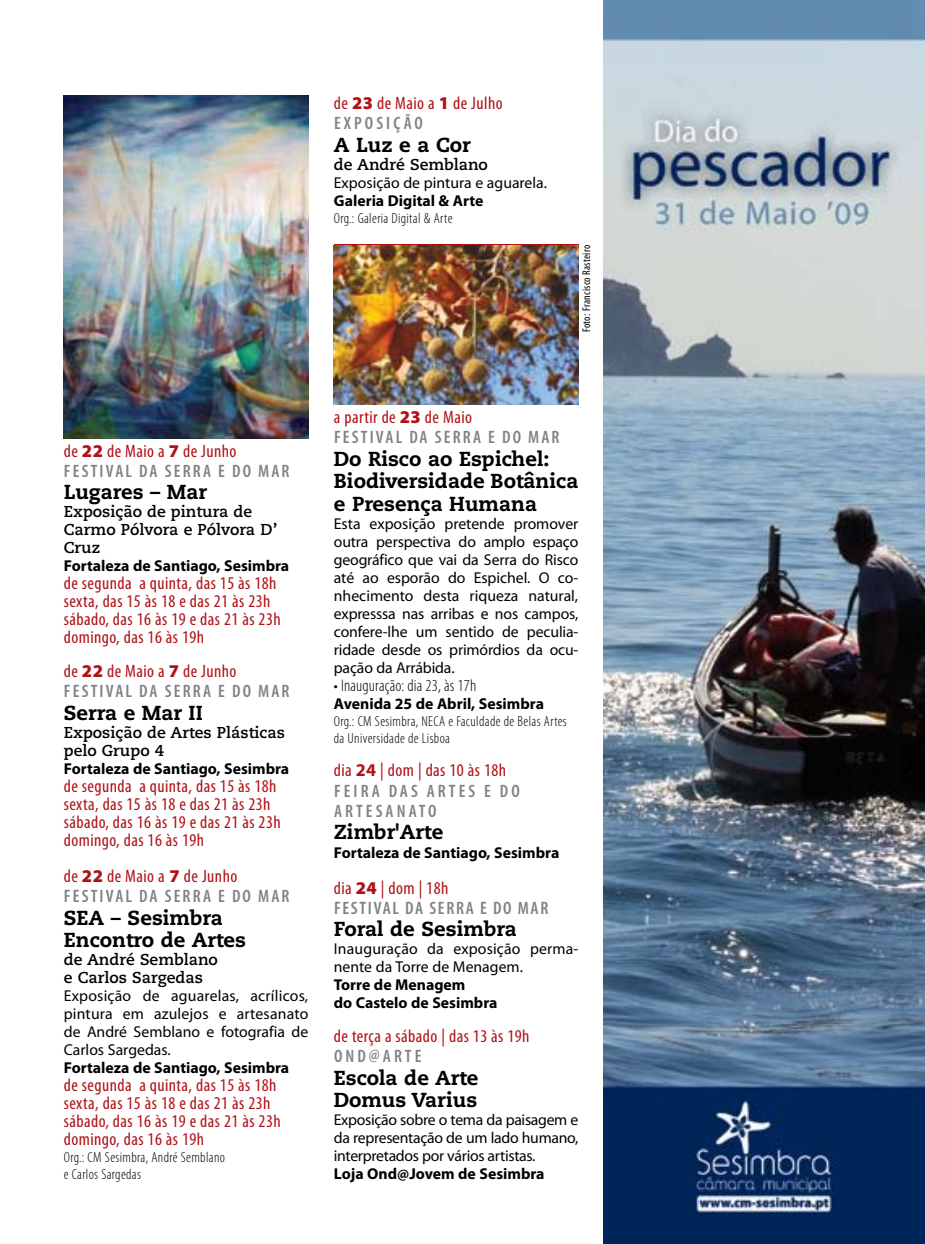
<style>
.page{position:relative;width:925px;height:1244px;background:#fff}
.page>*{position:absolute;margin:0;border:0;box-sizing:border-box;transform-origin:0 0}
.t1{font:800 20.25px/22.5px "Caecilia";color:#000}
.t2{font:condensed 18px/18px "Myriad Pro";letter-spacing:.025em;color:#b01116}
.t3{font:600 condensed 18px/20.2px "Myriad Pro";letter-spacing:.12em;color:#808284}
.t4{font:600 condensed 18px/20.2px "Myriad Pro";letter-spacing:.17em;color:#808284}
.t5{font:600 condensed 18px/20.2px "Myriad Pro";letter-spacing:.095em;color:#808284}
.t6{font:300 condensed 16.88px "Myriad Pro";letter-spacing:.01em;color:#000}
.t7{font:15.75px/18px "Myriad Pro";letter-spacing:-.005em;color:#000;text-align:justify}
.t8{font:700 15.75px/18px "Myriad Pro";color:#000}
.t9{font:700 15.75px/18px "Caecilia";color:#000}
.t10{font:300 condensed 14.62px/16.9px "Myriad Pro";letter-spacing:.025em;color:#000}
.t11{font:condensed 11.25px "Myriad Pro";letter-spacing:.025em;color:#000}
.s1{font-weight:900;font-stretch:normal}
.s2{font-weight:600;color:#808284}
.s3{font-weight:400;color:#b01116}
.s4{font-weight:900;font-stretch:normal;color:#b01116}
.s5{font-weight:700;font-stretch:normal;color:#b01116}
</style>
<div class="page">
<img style="left:64px;top:96px;width:244px;height:343px">
<img style="left:334px;top:245px;width:244px;height:160px">
<img style="left:604px;top:0;width:321px;height:1244px">
<p class="t2" style="left:334px;top:93px;width:170px;line-height:20.2px">de <span class="s1">23</span> de Maio a <span class="s1">1</span> de Julho<br><span class="s2">EXPOSIÇÃO</span></p>
<p class="t1" style="left:334px;top:134px;width:139px">A Luz e a Cor</p>
<p class="t9" style="left:334px;top:156px;width:156px">de André Semblano</p>
<p class="t7" style="left:334px;top:173px;width:215px">Exposição de pintura e aguarela.</p>
<p class="t8" style="left:334px;top:191px;width:151px">Galeria Digital &amp; Arte</p>
<p class="t10" style="left:334px;top:209px;width:120px">Org.: Galeria Digital &amp; Arte</p>
<p class="t11" style="left:579px;top:332px;width:88px;rotate:-90deg">Foto: Francisco Rasteiro</p>
<p class="t3" style="left:64px;top:440px;width:227px"><span class="s3">de</span> <span class="s4">22</span> <span class="s3">de Maio a</span> <span class="s4">7</span> <span class="s3">de Junho<br></span>FESTIVAL DA SERRA E DO MAR</p>
<p class="t1" style="left:64px;top:481px;width:145px">Lugares – Mar</p>
<p class="t9" style="left:64px;top:503px;width:215px">Exposição de pintura de<br>Carmo Pólvora e Pólvora D’<br>Cruz</p>
<p class="t8" style="left:64px;top:556px;width:227px">Fortaleza de Santiago, Sesimbra</p>
<p class="t2" style="left:64px;top:574px;width:218px">de segunda a quinta, das 15 às 18h sexta, das 15 às 18 e das 21 às 23h sábado, das 16 às 19 e das 21 às 23h domingo, das 16 às 19h</p>
<p class="t3" style="left:64px;top:661px;width:227px"><span class="s3">de</span> <span class="s4">22</span> <span class="s3">de Maio a</span> <span class="s4">7</span> <span class="s3">de Junho<br></span>FESTIVAL DA SERRA E DO MAR</p>
<p class="t1" style="left:64px;top:701px;width:141px">Serra e Mar II</p>
<p class="t9" style="left:64px;top:724px;width:223px">Exposição de Artes Plásticas pelo Grupo 4</p>
<p class="t8" style="left:64px;top:759px;width:227px">Fortaleza de Santiago, Sesimbra</p>
<p class="t2" style="left:64px;top:777px;width:218px">de segunda a quinta, das 15 às 18h sexta, das 15 às 18 e das 21 às 23h sábado, das 16 às 19 e das 21 às 23h domingo, das 16 às 19h</p>
<p class="t3" style="left:64px;top:865px;width:227px"><span class="s3">de</span> <span class="s4">22</span> <span class="s3">de Maio a</span> <span class="s4">7</span> <span class="s3">de Junho<br></span>FESTIVAL DA SERRA E DO MAR</p>
<p class="t1" style="left:64px;top:906px;width:184px">SEA – Sesimbra<br>Encontro de Artes</p>
<p class="t9" style="left:64px;top:951px;width:156px">de André Semblano e Carlos Sargedas</p>
<p class="t7" style="left:64px;top:986px;width:246px">Exposição de aguarelas, acrílicos, pintura em azulejos e artesanato de André Semblano e fotografia de Carlos Sargedas.</p>
<p class="t8" style="left:64px;top:1058px;width:227px">Fortaleza de Santiago, Sesimbra</p>
<p class="t2" style="left:64px;top:1076px;width:218px">de segunda a quinta, das 15 às 18h sexta, das 15 às 18 e das 21 às 23h sábado, das 16 às 19 e das 21 às 23h domingo, das 16 às 19h</p>
<p class="t10" style="left:64px;top:1149px;width:163px">Org.: CM Sesimbra, André Semblano e Carlos Sargedas</p>
<p class="t3" style="left:334px;top:407px;width:227px"><span class="s3">a partir de</span> <span class="s4">23</span> <span class="s3">de Maio<br></span>FESTIVAL DA SERRA E DO MAR</p>
<p class="t1" style="left:334px;top:448px;width:246px">Do Risco ao Espichel:<br>Biodiversidade Botânica e Presença Humana</p>
<p class="t7" style="left:334px;top:514px;width:246px">Esta exposição pretende promover outra perspectiva do amplo espaço geográfico que vai da Serra do Risco até ao esporão do Espichel. O co&shy;nhecimento desta riqueza natural, expresssa nas arribas e nos campos, confere-lhe um sentido de peculia&shy;ridade desde os primórdios da ocu&shy;pação da Arrábida.</p>
<p class="t6" style="left:334px;top:675px;width:144px">• Inauguração: dia 23, às 17h</p>
<p class="t8" style="left:334px;top:694px;width:212px">Avenida 25 de Abril, Sesimbra</p>
<p class="t10" style="left:334px;top:712px;width:234px">Org.: CM Sesimbra, NECA e Faculdade de Belas Artes da Universidade de Lisboa</p>
<p class="t4" style="left:334px;top:760px;width:187px"><span class="s3">dia</span> <span class="s5">24</span> <span class="s3">| dom | das 10 às 18h<br></span>FEIRA DA S ARTES E DO<br>ARTESANA</p>
<p class="t3" style="left:419px;top:800px;width:19px">TO</p>
<p class="t1" style="left:334px;top:821px;width:111px">Zimbr'Arte</p>
<p class="t8" style="left:334px;top:842px;width:227px">Fortaleza de Santiago, Sesimbra</p>
<p class="t5" style="left:334px;top:877px;width:216px"><span class="s3">dia</span> <span class="s4">24</span> <span class="s3">| dom | 18h<br></span>FESTIVAL DA SERRA E DO MAR</p>
<p class="t1" style="left:334px;top:918px;width:184px">Foral de Sesimbra</p>
<p class="t7" style="left:334px;top:940px;width:246px">Inauguração da exposição perma&shy;nente da Torre de Menagem.</p>
<p class="t8" style="left:334px;top:975px;width:165px">Torre de Menagem<br>do Castelo de Sesimbra</p>
<p class="t2" style="left:334px;top:1027px;width:197px">de terça a sábado | das 13 às 19h</p>
<p class="t3" style="left:334px;top:1046px;width:60px">OND@ARTE</p>
<p class="t1" style="left:334px;top:1066px;width:146px">Escola de Arte<br>Domus Varius</p>
<p class="t7" style="left:334px;top:1111px;width:246px">Exposição sobre o tema da paisagem e da representação de um lado humano, interpretados por vários artistas.</p>
<p class="t8" style="left:334px;top:1164px;width:212px">Loja Ond@Jovem de Sesimbra</p>
</div>
